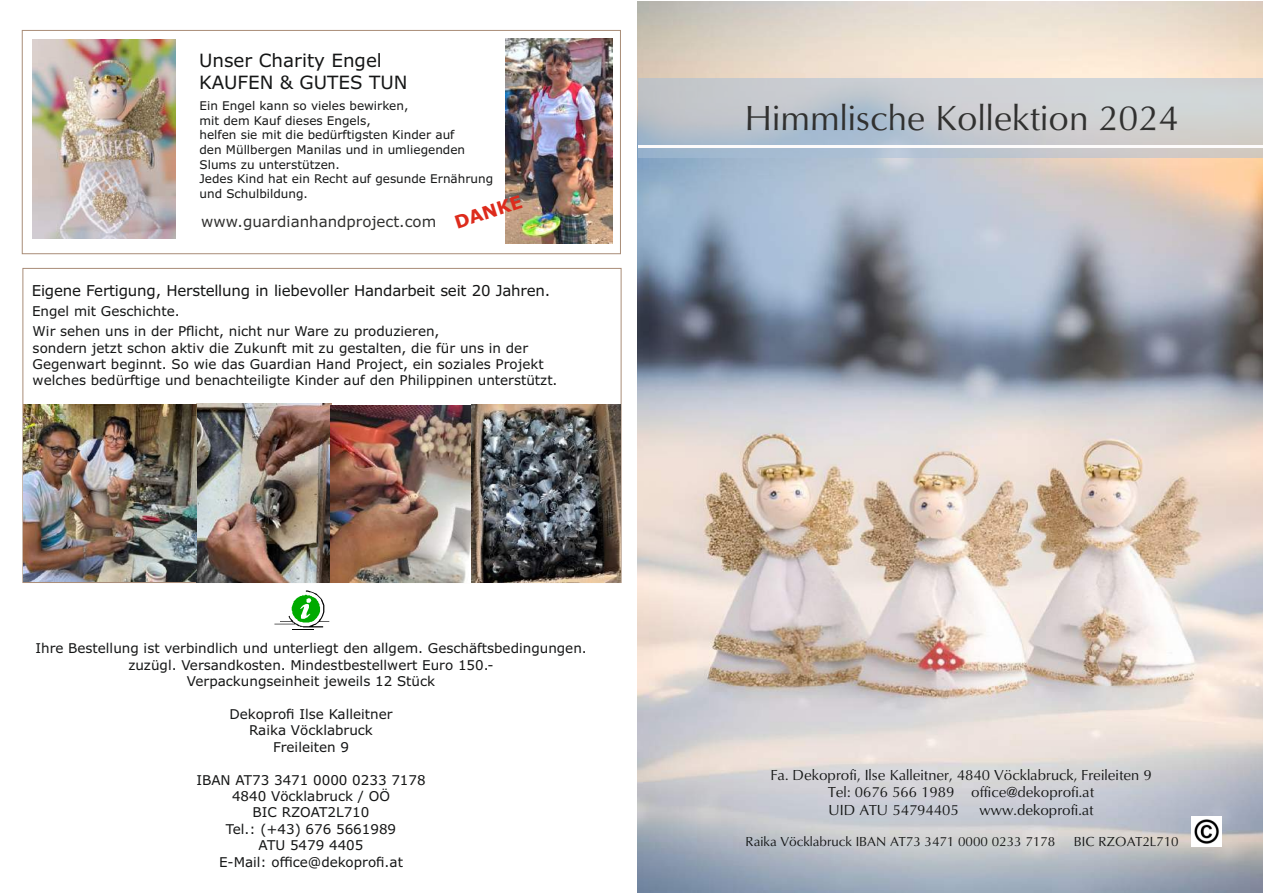
<style>
.page{position:relative;width:1263px;height:893px;background:#fff}
.page>*{position:absolute;margin:0;border:0;box-sizing:border-box;transform-origin:0 0}
.t1{font:36px "Optimum";color:#313130}
.t2{font:18.3px/22.2px "Verdana";color:#151616}
.t3{font:700 18px "Verdana";color:#dd2b1c}
.t4{font:15px/17.5px "Optimum";color:#151616}
.t5{font:15px "Verdana";letter-spacing:-.015em;color:#151616}
.t6{font:15px "Verdana";color:#313130}
.t7{font:13.5px/16.4px "Verdana";color:#151616;text-align:center}
.t8{font:13.5px "Optimum";color:#151616}
.t9{font:12px/14.5px "Verdana";color:#151616}
</style>
<div class="page">
<div style="left:22px;top:30px;width:599px;height:224px;border:1px solid #a98d78"></div>
<img style="left:637px;top:2px;width:626px;height:891px">
<img style="left:1191px;top:816px;width:30px;height:31px">
<div style="left:638px;top:79px;width:625px;height:79px;background:#a9bfd7;opacity:.53"></div>
<hr style="left:638px;top:146px;width:625px;height:2px;background:#fdfbfb">
<img style="left:33px;top:40px;width:142px;height:199px">
<img style="left:196px;top:403px;width:136px;height:179px">
<img style="left:24px;top:405px;width:173px;height:177px">
<img style="left:471px;top:404px;width:149px;height:178px">
<img style="left:331px;top:406px;width:140px;height:176px">
<img style="left:505px;top:38px;width:108px;height:205px">
<svg style="left:274px;top:590px;width:55px;height:40px"></svg>
<h2 class="t2" style="left:199px;top:51px;width:210px">Unser Charity Engel<br>KAUFEN &amp; GUTES TUN</h2>
<p class="t9" style="left:199px;top:100px;width:295px">Ein Engel kann so vieles bewirken,<br>mit dem Kauf dieses Engels,<br>helfen sie mit die bedürftigsten Kinder auf<br>den Müllbergen Manilas und in umliegenden Slums zu unterstützen.<br>Jedes Kind hat ein Recht auf gesunde Ernährung und Schulbildung.</p>
<h3 class="t3" style="left:453px;top:215px;width:72px;rotate:-18deg">DANKE</h3>
<p class="t6" style="left:201px;top:215px;width:237px">www.guardianhandproject.com</p>
<p class="t5" style="left:32px;top:285px;width:520px">Eigene Fertigung, Herstellung in liebevoller Handarbeit seit 20 Jahren.</p>
<p class="t7" style="left:33px;top:324px;width:526px;text-align:left">Wir sehen uns in der Pflicht, nicht nur Ware zu produzieren,<br>sondern jetzt schon aktiv die Zukunft mit zu gestalten, die für uns in der Gegenwart beginnt. So wie das Guardian Hand Project, ein soziales Projekt welches bedürftige und benachteiligte Kinder auf den Philippinen unterstützt.</p>
<p class="t7" style="left:32px;top:304px;width:149px">Engel mit Geschichte.</p>
<p class="t7" style="left:35px;top:641px;width:553px">Ihre Bestellung ist verbindlich und unterliegt den allgem. Geschäftsbedingungen. zuzügl. Versandkosten. Mindestbestellwert Euro 150.-<br>Verpackungseinheit jeweils 12 Stück</p>
<p class="t7" style="left:229px;top:707px;width:165px">Dekoprofi Ilse Kalleitner<br>Raika Vöcklabruck<br>Freileiten 9</p>
<p class="t7" style="left:196px;top:773px;width:231px">IBAN AT73 3471 0000 0233 7178<br>4840 Vöcklabruck / OÖ<br>BIC RZOAT2L710<br>Tel.: (+43) 676 5661989<br>ATU 5479 4405<br>E-Mail: office@dekoprofi.at</p>
<h1 class="t1" style="left:745px;top:95px;width:435px">Himmlische Kollektion 2024</h1>
<p class="t4" style="left:828px;top:765px;width:325px;text-indent:-58px">Fa. Dekoprofi, Ilse Kalleitner, 4840 Vöcklabruck, Freileiten 9<br>Tel: 0676 566 1989 office@dekoprofi.at<br>UID ATU 54794405</p>
<p class="t4" style="left:979px;top:800px;width:116px">www.dekoprofi.at</p>
<p class="t8" style="left:746px;top:833px;width:311px">Raika Vöcklabruck IBAN AT73 3471 0000 0233 7178</p>
<p class="t8" style="left:1074px;top:833px;width:106px">BIC RZOAT2L710</p>
</div>
